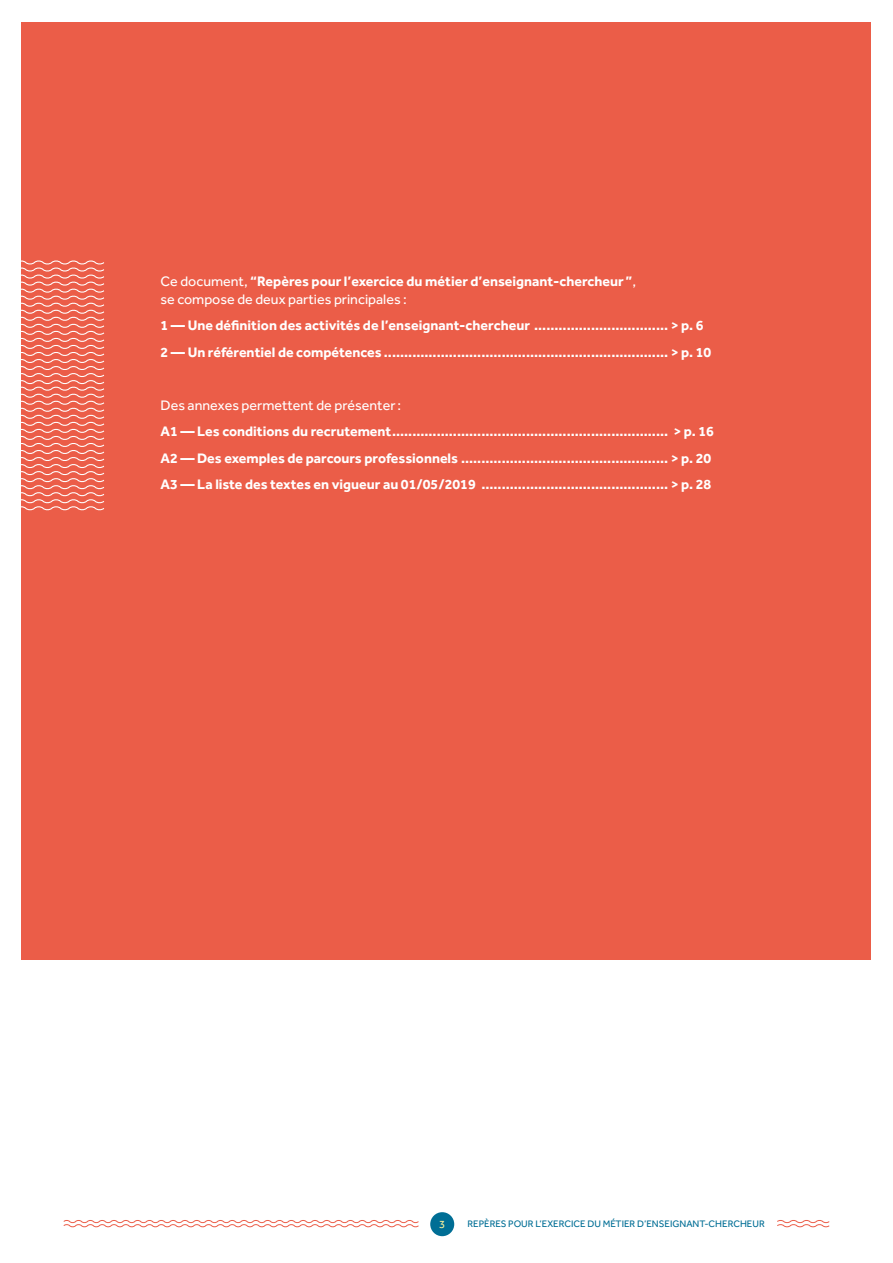
<style>
.page{position:relative;width:893px;height:1263px;background:#fff}
.page>*{position:absolute;margin:0;border:0;box-sizing:border-box;transform-origin:0 0}
.t1{font:700 14.25px/26.5px "Effra";color:#fff}
.t2{font:14.25px "Effra";color:#fff}
.t3{font:11.25px "Effra";color:#faf19b}
.t4{font:9.75px "Effra";color:#006e95}
.s1{font-weight:400}
</style>
<div class="page">
<div style="left:21px;top:21px;width:851px;height:939px;background:#eb5d48"></div>
<svg style="left:21px;top:260px;width:84px;height:251px"></svg>
<div style="left:430px;top:1212px;width:24px;height:24px;background:#006e95;border-radius:50%"></div>
<svg style="left:777px;top:1220px;width:53px;height:8px"></svg>
<svg style="left:63px;top:1220px;width:356px;height:8px"></svg>
<div style="left:0;top:0;width:893px;height:22px;background:#fff"></div>
<p class="t1" style="left:161px;top:272px;width:477px;line-height:18px"><span class="s1">Ce document,</span> “Repères pour l’exercice du métier d’enseignant-chercheur ”<span class="s1">, se compose de deux parties principales :</span></p>
<p class="t1" style="left:161px;top:312px;width:552px">1 — Une définition des activités de l’enseignant-chercheur ................................. &gt; p. 6<br>2 — Un référentiel de compétences ...................................................................... &gt; p. 10</p>
<p class="t2" style="left:161px;top:397px;width:242px">Des annexes permettent de présenter:</p>
<p class="t1" style="left:161px;top:418px;width:555px">A1 — Les conditions du recrutement.................................................................... &gt; p. 16<br>A2 — Des exemples de parcours professionnels ................................................... &gt; p. 20<br>A3 — La liste des textes en vigueur au 01/05/2019 .............................................. &gt; p. 28</p>
<p class="t3" style="left:439px;top:1217px;width:8px">3</p>
<p class="t4" style="left:467px;top:1218px;width:299px">REPÈRES POUR L’EXERCICE DU MÉTIER D’ENSEIGNANT-CHERCHEUR</p>
</div>
